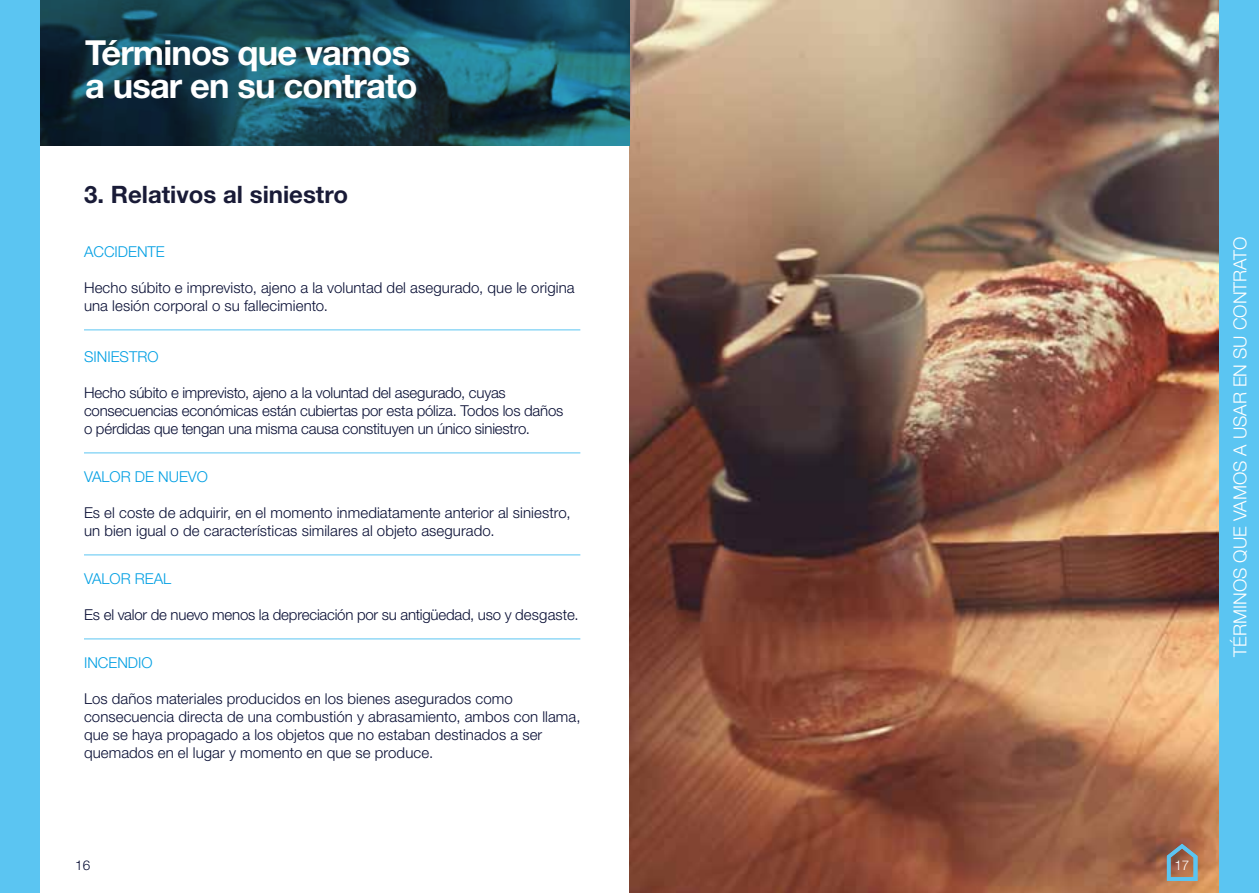
<style>
.page{position:relative;width:1259px;height:893px;background:#fff}
.page>*{position:absolute;margin:0;border:0;box-sizing:border-box;transform-origin:0 0}
.t1{font:700 34.5px/33px "Helvetica Neue LT Std";letter-spacing:-.025em;color:#fff}
.t2{font:700 24px "Helvetica Neue LT Std";color:#191b37}
.t3{font:300 18px "Helvetica Neue LT Std";color:#fff}
.t4{font:300 15px/18px "Helvetica Neue LT Std";letter-spacing:.005em;color:#070d33}
.t5{font:300 15px/18px "Helvetica Neue LT Std";letter-spacing:-.015em;color:#070d33}
.t6{font:300 15px "Helvetica Neue LT Std";color:#009fe3}
.t7{font:300 13.5px "Helvetica Neue LT Std";color:#070d33}
.t8{font:300 13.5px "Helvetica Neue LT Std";color:#fff}
</style>
<div class="page">
<img style="left:629px;top:0;width:590px;height:893px">
<svg style="left:39px;top:0;width:590px;height:145px;background:#184857"></svg>
<div style="left:1219px;top:0;width:40px;height:893px;background:#5bc5f2"></div>
<div style="left:0;top:0;width:39px;height:893px;background:#5bc5f2"></div>
<svg style="left:1167px;top:844px;width:30px;height:37px"></svg>
<hr style="left:84px;top:329px;width:496px;height:1px;background:#5bc5f2">
<hr style="left:84px;top:452px;width:496px;height:1px;background:#5bc5f2">
<hr style="left:84px;top:554px;width:496px;height:1px;background:#5bc5f2">
<hr style="left:84px;top:638px;width:496px;height:1px;background:#5bc5f2">
<h1 class="t1" style="left:85px;top:35px;width:334px">Términos que vamos a usar en su contrato</h1>
<h2 class="t2" style="left:84px;top:179px;width:265px">3. Relativos al siniestro</h2>
<p class="t6" style="left:84px;top:242px;width:82px">ACCIDENTE</p>
<p class="t4" style="left:84px;top:278px;width:492px">Hecho súbito e imprevisto, ajeno a la voluntad del asegurado, que le origina una lesión corporal o su fallecimiento.</p>
<p class="t6" style="left:84px;top:347px;width:76px">SINIESTRO</p>
<p class="t5" style="left:84px;top:383px;width:481px">Hecho súbito e imprevisto, ajeno a la voluntad del asegurado, cuyas consecuencias económicas están cubiertas por esta póliza. Todos los daños o pérdidas que tengan una misma causa constituyen un único siniestro.</p>
<p class="t6" style="left:84px;top:467px;width:125px">VALOR DE NUEVO</p>
<p class="t4" style="left:84px;top:503px;width:488px">Es el coste de adquirir, en el momento inmediatamente anterior al siniestro, un bien igual o de características similares al objeto asegurado.</p>
<p class="t6" style="left:84px;top:569px;width:89px">VALOR REAL</p>
<p class="t5" style="left:84px;top:605px;width:496px">Es el valor de nuevo menos la depreciación por su antigüedad, uso y desgaste.</p>
<p class="t6" style="left:84px;top:653px;width:70px">INCENDIO</p>
<p class="t4" style="left:84px;top:689px;width:498px">Los daños materiales producidos en los bienes asegurados como consecuencia directa de una combustión y abrasamiento, ambos con llama, que se haya propagado a los objetos que no estaban destinados a ser quemados en el lugar y momento en que se produce.</p>
<p class="t7" style="left:75px;top:857px;width:17px">16</p>
<p class="t8" style="left:1174px;top:856px;width:17px">17</p>
<p class="t3" style="left:1229px;top:657px;width:422px;rotate:-90deg">TÉRMINOS QUE VAMOS A USAR EN SU CONTRATO</p>
</div>
